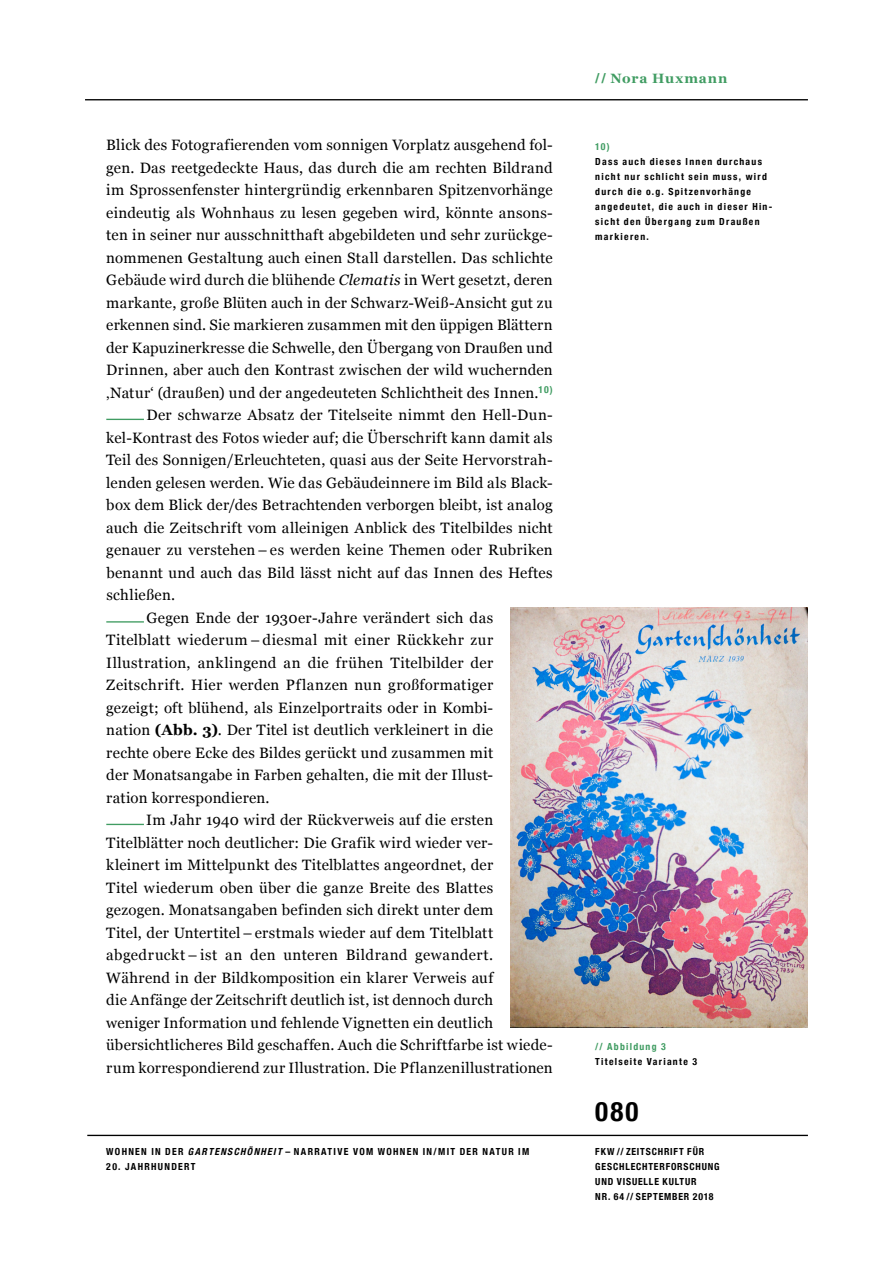
<style>
.page{position:relative;width:893px;height:1263px;background:#fff}
.page>*{position:absolute;margin:0;border:0;box-sizing:border-box;transform-origin:0 0}
.t1{font:700 condensed 27px "Helvetica Neue";color:#000}
.t2{font:15px "Georgia";letter-spacing:.015em;color:#000}
.t3{font:15px "Georgia";letter-spacing:.035em;color:#000}
.t4{font:700 13.5px "Georgia";letter-spacing:.065em;color:#409c62}
.t5{font:700 condensed 9.75px/15px "Helvetica Neue";letter-spacing:.13em;color:#000}
.t6{font:700 condensed 9.75px/15px "Helvetica Neue";letter-spacing:.085em;color:#000}
.t7{font:700 condensed 9.75px "Helvetica Neue";letter-spacing:.13em;color:#409c62}
.s1{font-style:italic}
.s2{font-weight:700}
.s3{font-family:"Helvetica Neue";font-stretch:condensed}
</style>
<div class="page">
<hr style="left:85px;top:99px;width:723px;height:1px;background:#000">
<hr style="left:87px;top:1135px;width:721px;height:1px;background:#000">
<hr style="left:106px;top:419px;width:38px;height:1px;background:#409c62">
<hr style="left:106px;top:621px;width:38px;height:2px;background:#409c62">
<hr style="left:106px;top:824px;width:38px;height:1px;background:#409c62">
<img style="left:510px;top:608px;width:298px;height:420px">
<p class="t2" style="left:106px;top:134px;width:448px">Blick des Fotografierenden vom sonnigen Vorplatz ausgehend fol-</p>
<p class="t2" style="left:106px;top:156px;width:448px">gen. Das reetgedeckte Haus, das durch die am rechten Bildrand</p>
<p class="t2" style="left:106px;top:179px;width:448px">im Sprossenfenster hintergründig erkennbaren Spitzenvorhänge</p>
<p class="t2" style="left:106px;top:201px;width:448px">eindeutig als Wohnhaus zu lesen gegeben wird, könnte ansons-</p>
<p class="t2" style="left:106px;top:224px;width:448px">ten in seiner nur ausschnitthaft abgebildeten und sehr zurückge-</p>
<p class="t2" style="left:106px;top:246px;width:448px">nommenen Gestaltung auch einen Stall darstellen. Das schlichte</p>
<p class="t2" style="left:106px;top:269px;width:448px">Gebäude wird durch die blühende <span class="s1">Clematis</span> in Wert gesetzt, deren</p>
<p class="t2" style="left:106px;top:291px;width:448px">markante, große Blüten auch in der Schwarz-Weiß-Ansicht gut zu</p>
<p class="t2" style="left:106px;top:314px;width:448px">erkennen sind. Sie markieren zusammen mit den üppigen Blättern</p>
<p class="t2" style="left:106px;top:336px;width:448px">der Kapuzinerkresse die Schwelle, den Übergang von Draußen und</p>
<p class="t2" style="left:106px;top:359px;width:448px">Drinnen, aber auch den Kontrast zwischen der wild wuchernden</p>
<p class="t2" style="left:106px;top:381px;width:448px">‚Natur‘ (draußen) und der angedeuteten Schlichtheit des Innen.<sup>10)</sup></p>
<p class="t2" style="left:146px;top:404px;width:408px">Der schwarze Absatz der Titelseite nimmt den Hell-Dun-</p>
<p class="t2" style="left:106px;top:426px;width:448px">kel-Kontrast des Fotos wieder auf; die Überschrift kann damit als</p>
<p class="t2" style="left:106px;top:449px;width:448px">Teil des Sonnigen/Erleuchteten, quasi aus der Seite Hervorstrah-</p>
<p class="t2" style="left:106px;top:471px;width:448px">lenden gelesen werden. Wie das Gebäudeinnere im Bild als Black-</p>
<p class="t2" style="left:106px;top:494px;width:448px">box dem Blick der/des Betrachtenden verborgen bleibt, ist analog</p>
<p class="t2" style="left:106px;top:516px;width:448px">auch die Zeitschrift vom alleinigen Anblick des Titelbildes nicht</p>
<p class="t2" style="left:106px;top:539px;width:448px">genauer zu verstehen – es werden keine Themen oder Rubriken</p>
<p class="t2" style="left:106px;top:561px;width:448px">benannt und auch das Bild lässt nicht auf das Innen des Heftes</p>
<p class="t2" style="left:106px;top:584px;width:70px">schließen.</p>
<p class="t2" style="left:146px;top:606px;width:348px">Gegen Ende der 1930er-Jahre verändert sich das</p>
<p class="t2" style="left:106px;top:629px;width:388px">Titelblatt wiederum – diesmal mit einer Rückkehr zur</p>
<p class="t2" style="left:106px;top:651px;width:388px">Illustration, anklingend an die frühen Titelbilder der</p>
<p class="t2" style="left:106px;top:674px;width:388px">Zeitschrift. Hier werden Pflanzen nun großformatiger</p>
<p class="t2" style="left:106px;top:696px;width:388px">gezeigt; oft blühend, als Einzelportraits oder in Kombi-</p>
<p class="t2" style="left:106px;top:719px;width:388px">nation <span class="s2">(Abb. 3)</span>. Der Titel ist deutlich verkleinert in die</p>
<p class="t2" style="left:106px;top:741px;width:388px">rechte obere Ecke des Bildes gerückt und zusammen mit</p>
<p class="t2" style="left:106px;top:764px;width:388px">der Monatsangabe in Farben gehalten, die mit der Illust-</p>
<p class="t2" style="left:106px;top:786px;width:165px">ration korrespondieren.</p>
<p class="t2" style="left:146px;top:809px;width:348px">Im Jahr 1940 wird der Rückverweis auf die ersten</p>
<p class="t2" style="left:106px;top:831px;width:388px">Titelblätter noch deutlicher: Die Grafik wird wieder ver-</p>
<p class="t2" style="left:106px;top:854px;width:388px">kleinert im Mittelpunkt des Titelblattes angeordnet, der</p>
<p class="t2" style="left:106px;top:876px;width:388px">Titel wiederum oben über die ganze Breite des Blattes</p>
<p class="t2" style="left:106px;top:899px;width:388px">gezogen. Monatsangaben befinden sich direkt unter dem</p>
<p class="t2" style="left:106px;top:921px;width:388px">Titel, der Untertitel–erstmals wieder auf dem Titelblatt</p>
<p class="t3" style="left:106px;top:944px;width:388px">abgedruckt – ist an den unteren Bildrand gewandert.</p>
<p class="t2" style="left:106px;top:966px;width:388px">Während in der Bildkomposition ein klarer Verweis auf</p>
<p class="t2" style="left:106px;top:989px;width:388px">die Anfänge der Zeitschrift deutlich ist, ist dennoch durch</p>
<p class="t2" style="left:106px;top:1011px;width:388px">weniger Information und fehlende Vignetten ein deutlich</p>
<p class="t2" style="left:106px;top:1034px;width:448px">übersichtlicheres Bild geschaffen. Auch die Schriftfarbe ist wiede-</p>
<p class="t2" style="left:106px;top:1056px;width:448px">rum korrespondierend zur Illustration. Die Pflanzenillustrationen</p>
<p class="t5" style="left:106px;top:1143px;width:424px">WOHNEN IN DER <span class="s1">GARTENSCHÖNHEIT</span>– NARRATIVE VOM WOHNEN IN/MIT DER NATUR IM</p>
<p class="t5" style="left:106px;top:1158px;width:91px">20. JAHRHUNDERT</p>
<p class="t4" style="left:595px;top:68px;width:134px"><span class="s3">//</span> Nora Huxmann</p>
<p class="t7" style="left:595px;top:138px;width:16px">10)</p>
<p class="t5" style="left:595px;top:153px;width:179px">Dass auch dieses Innen durchaus nicht nur schlicht sein muss, wird durch die o.g. Spitzenvorhänge angedeutet, die auch in dieser Hin&shy;sicht den Übergang zum Draußen markieren.</p>
<p class="t7" style="left:595px;top:1038px;width:72px">// Abbildung 3</p>
<p class="t5" style="left:595px;top:1053px;width:103px">Titelseite Variante 3</p>
<h1 class="t1" style="left:595px;top:1089px;width:44px">080</h1>
<p class="t6" style="left:595px;top:1143px;width:126px">FKW // ZEITSCHRIFT FÜR<br>GESCHLECHTERFORSCHUNG<br>UND VISUELLE KULTUR<br>NR. 64 // SEPTEMBER 2018</p>
</div>
